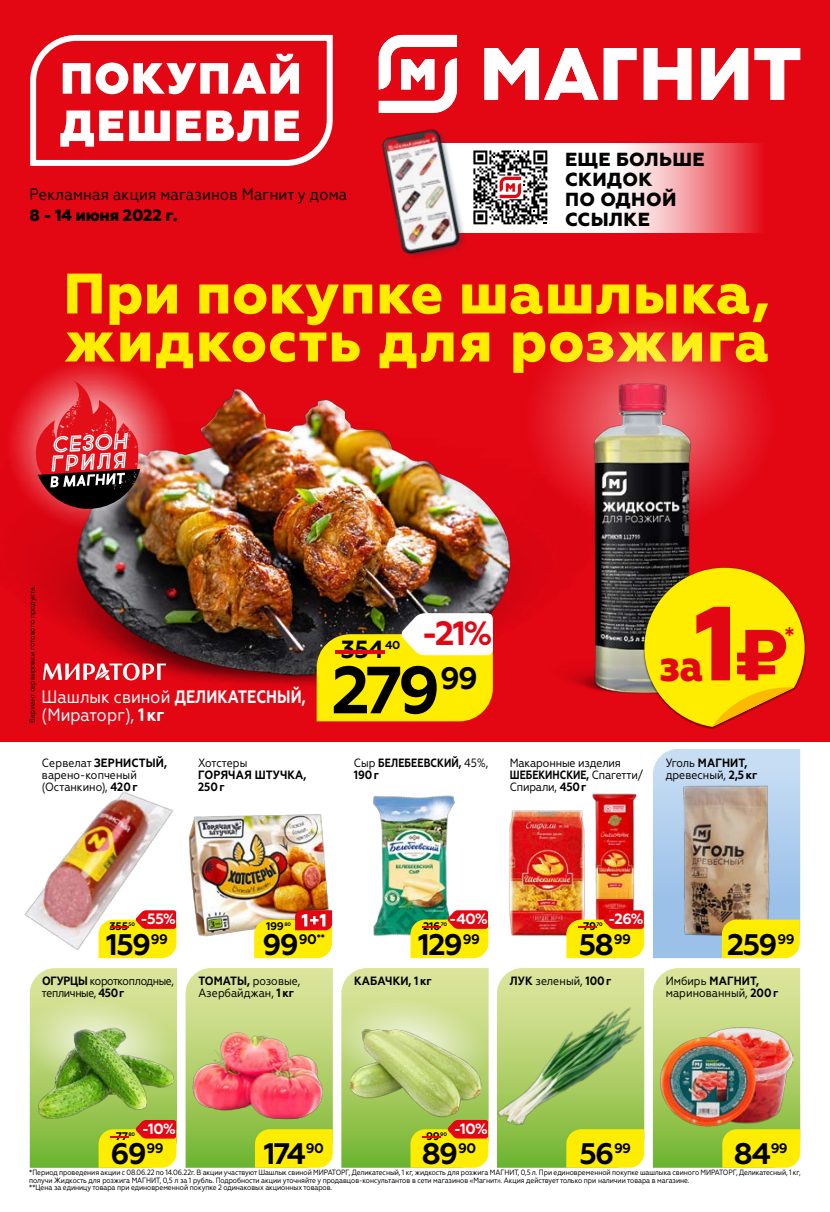
<style>
.page{position:relative;width:830px;height:1212px;background:#fff}
.page>*{position:absolute;margin:0;border:0;box-sizing:border-box;transform-origin:0 0}
.t1{font:700 66.45px "Geometria";color:#000}
.t2{font:800 57px/48px "Geometria";letter-spacing:.01em;color:#ffed00}
.t3{font:800 43.5px "Geometria Narrow";color:#e30613}
.t4{font:700 33.6px "Geometria";color:#e30613}
.t5{font:700 29.7px "Geometria";letter-spacing:-.055em;color:#000}
.t6{font:700 24.75px "Geometria";color:#000}
.t7{font:800 18.9px/20.1px "Geometria";letter-spacing:.02em;color:#000}
.t8{font:700 18px "Geometria Narrow";letter-spacing:.01em;color:#fff;scale:.9 1}
.t9{font:18px "Geometria Narrow";color:#fff}
.t10{font:16.5px "Geometria Narrow";letter-spacing:.01em;color:#000}
.t11{font:800 16.5px "Geometria";letter-spacing:-.02em;color:#000}
.t12{font:700 14.85px "Geometria";color:#fff}
.t13{font:12px/12px "Geometria Narrow";color:#000}
.t14{font:12px/12px "Geometria Narrow";letter-spacing:-.03em;color:#000}
.t15{font:700 12px/12px "Geometria Narrow";letter-spacing:.01em;color:#000}
.t16{font:700 12px/12px "Geometria Narrow";letter-spacing:.01em;color:#000;scale:.9 1}
.t17{font:700 11.55px "Geometria";color:#000}
.t18{font:700 11.1px "Geometria";letter-spacing:-.03em;color:#000}
.t19{font:7.65px/7.5px "Geometria Narrow";letter-spacing:-.01em;color:#000}
.t20{font:7.65px "Geometria Narrow";letter-spacing:.01em;color:#000}
.s1{font-weight:400}
.s2{font-weight:700}
.s3{font-size:24.75px;color:#e30613}
.s4{color:#e30613}
</style>
<div class="page">
<div style="left:0;top:0;width:829px;height:741px;background:#e30613"></div>
<svg style="left:30px;top:35px;width:302px;height:131px"></svg>
<img style="left:22px;top:547px;width:639px;height:195px">
<img style="left:48px;top:388px;width:436px;height:307px">
<img style="left:373px;top:795px;width:82px;height:141px">
<img style="left:488px;top:986px;width:157px;height:162px">
<svg style="left:476px;top:143px;width:284px;height:90px;background:#f6b8bc"></svg>
<img style="left:382px;top:129px;width:94px;height:128px">
<div style="left:467px;top:145px;width:86px;height:85px;background:#fff"></div>
<svg style="left:473px;top:150px;width:74px;height:74px"></svg>
<img style="left:0;top:735px;width:221px;height:224px">
<img style="left:799px;top:785px;width:2px;height:155px">
<svg style="left:653px;top:749px;width:146px;height:209px;background:#b5b9aa"></svg>
<svg style="left:316px;top:613px;width:176px;height:108px;background:#e2d22f"></svg>
<svg style="left:43px;top:663px;width:123px;height:17px"></svg>
<img style="left:11px;top:364px;width:187px;height:183px">
<svg style="left:34px;top:380px;width:106px;height:131px"></svg>
<img style="left:185px;top:799px;width:148px;height:149px">
<svg style="left:254px;top:910px;width:78px;height:48px;background:#f5c324"></svg>
<img style="left:592px;top:793px;width:45px;height:117px">
<img style="left:509px;top:808px;width:102px;height:128px">
<svg style="left:566px;top:910px;width:78px;height:48px;background:#f6b111"></svg>
<svg style="left:410px;top:910px;width:78px;height:48px;background:#ddb715"></svg>
<svg style="left:99px;top:910px;width:77px;height:48px;background:#f9c424"></svg>
<img style="left:30px;top:968px;width:147px;height:200px">
<svg style="left:341px;top:968px;width:147px;height:200px;background:#c1d070"></svg>
<img style="left:652px;top:968px;width:147px;height:200px">
<svg style="left:185px;top:968px;width:148px;height:200px;background:#ceb86a"></svg>
<svg style="left:496px;top:968px;width:148px;height:200px;background:#b2cc66"></svg>
<svg style="left:643px;top:48px;width:48px;height:52px"></svg>
<svg style="left:754px;top:48px;width:45px;height:52px"></svg>
<svg style="left:701px;top:48px;width:46px;height:52px"></svg>
<svg style="left:484px;top:48px;width:152px;height:52px"></svg>
<svg style="left:378px;top:35px;width:78px;height:78px"></svg>
<img style="left:547px;top:323px;width:206px;height:58px">
<img style="left:534px;top:696px;width:109px;height:7px">
<img style="left:484px;top:381px;width:278px;height:315px">
<div style="left:643px;top:567px;width:162px;height:162px;background:#000;opacity:.5"></div>
<svg style="left:644px;top:568px;width:160px;height:159px"></svg>
<h3 class="t10" style="left:30px;top:185px;width:319px">Рекламная акция магазинов Магнит у дома</h3>
<h3 class="t11" style="left:30px;top:206px;width:149px">8 - 14 июня 2022 г.</h3>
<h3 class="t7" style="left:564px;top:150px;width:141px">ЕЩЕ БОЛЬШЕ<br>СКИДОК<br>ПО ОДНОЙ<br>ССЫЛКЕ</h3>
<h2 class="t2" style="left:63px;top:271px;width:708px">При покупке шашлыка, жидкость для розжига</h2>
<p class="t20" style="left:28px;top:722px;width:139px;rotate:-90deg">Вариант сервировки готового продукта.</p>
<h3 class="t8" style="left:42px;top:686px;width:295px"><span class="s1">Шашлык свиной</span> ДЕЛИКАТЕСНЫЙ,</h3>
<h3 class="t9" style="left:42px;top:705px;width:124px">(Мираторг), <span class="s2">1кг</span></h3>
<h3 class="t13" style="left:42px;top:756px;width:126px">Сервелат <span class="s2">ЗЕРНИСТЫЙ, </span>варено-копченый (Останкино), <span class="s2">420г</span></h3>
<h3 class="t13" style="left:198px;top:756px;width:51px">Хотстеры</h3>
<h3 class="t15" style="left:198px;top:769px;width:110px">ГОРЯЧАЯ ШТУЧКА,<br>250г</h3>
<h3 class="t17" style="left:319px;top:638px;width:82px"><span class="s3">-</span>40</h3>
<h3 class="t6" style="left:341px;top:635px;width:45px">354</h3>
<h3 class="t4" style="left:421px;top:613px;width:73px">-21%</h3>
<h1 class="t1" style="left:331px;top:651px;width:148px">279<sup>99</sup></h1>
<h3 class="t16" style="left:354px;top:757px;width:151px"><span class="s1">Сыр</span> БЕЛЕБЕЕВСКИЙ, <span class="s1">45%,<br></span>190г</h3>
<h3 class="t3" style="left:659px;top:640px;width:46px">за</h3>
<h3 class="t13" style="left:509px;top:756px;width:135px">Макаронные изделия<br><span class="s2">ШЕБЕКИНСКИЕ,</span> Спагетти/<br>Спирали, <span class="s2">450г</span></h3>
<h3 class="t13" style="left:665px;top:756px;width:93px">Уголь <span class="s2">МАГНИТ, </span>древесный, <span class="s2">2,5кг</span></h3>
<h3 class="t12" style="left:140px;top:910px;width:37px">-55%</h3>
<h3 class="t5" style="left:106px;top:926px;width:63px">159<sup>99</sup></h3>
<h3 class="t18" style="left:105px;top:920px;width:32px"><span class="s4">-</span>355<sup>50</sup></h3>
<h3 class="t18" style="left:266px;top:920px;width:26px">199<sup>80</sup></h3>
<h3 class="t5" style="left:262px;top:926px;width:64px">99<sup>90</sup><sup>**</sup></h3>
<h3 class="t12" style="left:449px;top:910px;width:40px">-40%</h3>
<h3 class="t5" style="left:418px;top:926px;width:63px">129<sup>99</sup></h3>
<h3 class="t18" style="left:416px;top:920px;width:32px"><span class="s4">-</span>216<sup>70</sup></h3>
<h3 class="t12" style="left:608px;top:910px;width:37px">-26%</h3>
<h3 class="t5" style="left:578px;top:926px;width:53px">58<sup>99</sup></h3>
<h3 class="t18" style="left:572px;top:920px;width:32px"><span class="s4">-</span>79<sup>70</sup></h3>
<h3 class="t5" style="left:726px;top:926px;width:69px">259<sup>99</sup></h3>
<h3 class="t13" style="left:509px;top:975px;width:103px"><span class="s2">ЛУК</span> зеленый, <span class="s2">100г</span></h3>
<h3 class="t14" style="left:42px;top:975px;width:133px"><span class="s2">ОГУРЦЫ</span> короткоплодные, тепличные, <span class="s2">450г</span></h3>
<h3 class="t15" style="left:354px;top:975px;width:79px">КАБАЧКИ, 1кг</h3>
<h3 class="t13" style="left:665px;top:975px;width:114px">Имбирь <span class="s2">МАГНИТ, </span>маринованный, <span class="s2">200г</span></h3>
<h3 class="t13" style="left:198px;top:975px;width:103px"><span class="s2">ТОМАТЫ,</span> розовые,<br>Азербайджан, <span class="s2">1кг</span></h3>
<h3 class="t12" style="left:142px;top:1120px;width:36px">-10%</h3>
<h3 class="t5" style="left:110px;top:1136px;width:55px">69<sup>99</sup></h3>
<h3 class="t18" style="left:105px;top:1129px;width:32px"><span class="s4">-</span>77<sup>80</sup></h3>
<h3 class="t12" style="left:453px;top:1120px;width:36px">-10%</h3>
<h3 class="t5" style="left:421px;top:1136px;width:56px">89<sup>90</sup></h3>
<h3 class="t18" style="left:416px;top:1129px;width:32px"><span class="s4">-</span>99<sup>90</sup></h3>
<h3 class="t5" style="left:579px;top:1136px;width:53px">56<sup>99</sup></h3>
<h3 class="t5" style="left:264px;top:1136px;width:62px">174<sup>90</sup></h3>
<h3 class="t5" style="left:733px;top:1136px;width:55px">84<sup>99</sup></h3>
<p class="t19" style="left:29px;top:1169px;width:772px">*Период проведения акции с 08.06.22 по 14.06.22г. В акции участвуют Шашлык свиной МИРАТОРГ, Деликатесный, 1 кг, жидкость для розжига МАГНИТ, 0,5 л. При единовременной покупке шашлыка свиного МИРАТОРГ, Деликатесный, 1 кг, получи Жидкость для розжига МАГНИТ, 0,5 л за 1 рубль. Подробности акции уточняйте у продавцов-консультантов в сети магазинов «Магнит». Акция действует только при наличии товара в магазине.<br>**Цена за единицу товара при единовременной покупке 2 одинаковых акционных товаров.</p>
</div>
